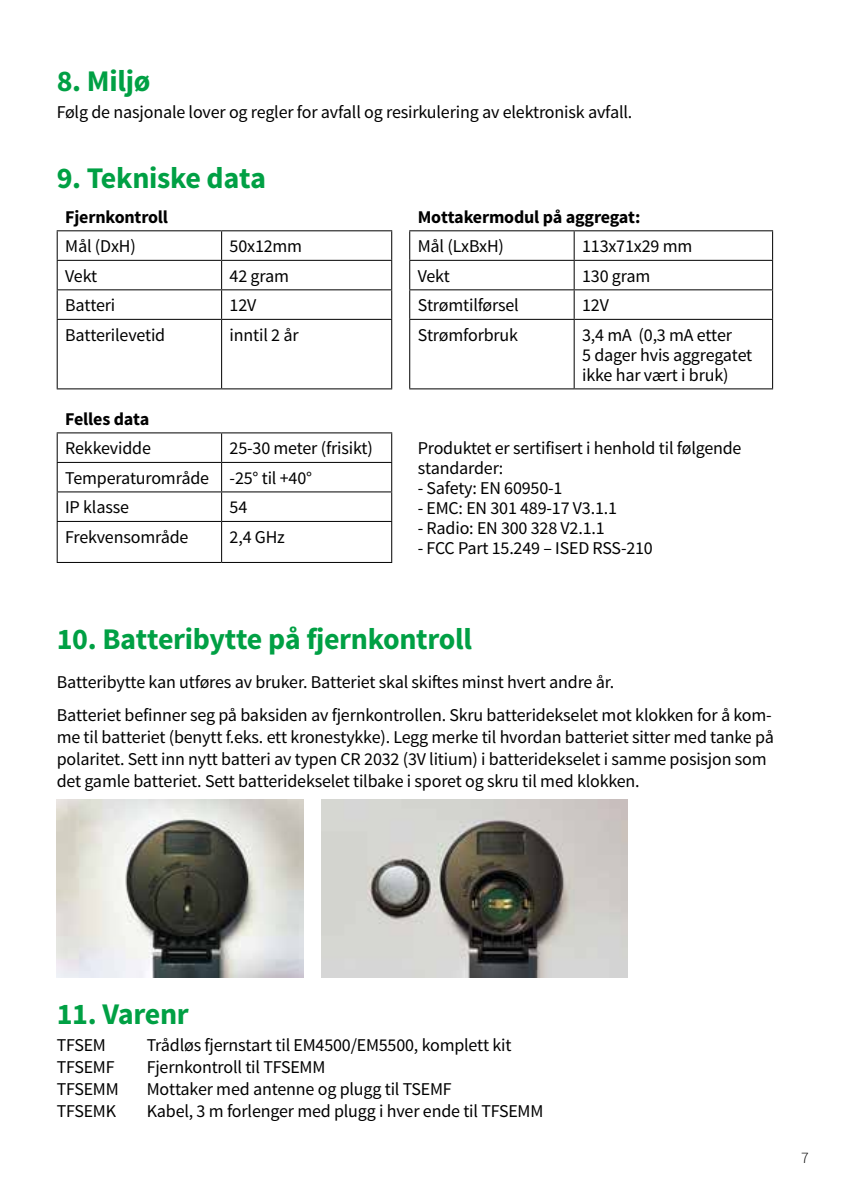
<style>
.page{position:relative;width:842px;height:1191px;background:#fff}
.page>*{position:absolute;margin:0;border:0;box-sizing:border-box;transform-origin:0 0}
.t1{font:700 30px "Source Sans Pro";letter-spacing:-.01em;color:#00a044}
.t2{font:18px/20px "Source Sans Pro";letter-spacing:-.01em;color:#000}
.t3{font:700 18px "Source Sans Pro";letter-spacing:-.01em;color:#000}
.t4{font:300 16px "Source Sans Pro";color:#000}
</style>
<div class="page">
<hr style="left:57px;top:230px;width:165px;height:1px;background:#000">
<hr style="left:222px;top:230px;width:170px;height:1px;background:#000">
<hr style="left:57px;top:260px;width:165px;height:1px;background:#000">
<hr style="left:222px;top:260px;width:170px;height:1px;background:#000">
<hr style="left:57px;top:289px;width:165px;height:1px;background:#000">
<svg style="left:57px;top:231px;width:1px;height:88px"></svg>
<hr style="left:222px;top:289px;width:170px;height:1px;background:#000">
<svg style="left:221px;top:231px;width:1px;height:88px"></svg>
<svg style="left:391px;top:231px;width:1px;height:88px"></svg>
<hr style="left:57px;top:319px;width:165px;height:1px;background:#000">
<hr style="left:57px;top:320px;width:1px;height:68px;background:#000">
<hr style="left:222px;top:319px;width:170px;height:1px;background:#000">
<hr style="left:221px;top:320px;width:1px;height:68px;background:#000">
<hr style="left:391px;top:320px;width:1px;height:68px;background:#000">
<hr style="left:57px;top:388px;width:165px;height:1px;background:#000">
<hr style="left:222px;top:388px;width:170px;height:1px;background:#000">
<hr style="left:409px;top:230px;width:165px;height:1px;background:#000">
<hr style="left:574px;top:230px;width:199px;height:1px;background:#000">
<hr style="left:409px;top:260px;width:165px;height:1px;background:#000">
<hr style="left:574px;top:260px;width:199px;height:1px;background:#000">
<hr style="left:409px;top:289px;width:165px;height:1px;background:#000">
<svg style="left:409px;top:231px;width:1px;height:88px"></svg>
<hr style="left:574px;top:289px;width:199px;height:1px;background:#000">
<svg style="left:574px;top:231px;width:1px;height:88px"></svg>
<svg style="left:772px;top:231px;width:1px;height:88px"></svg>
<hr style="left:409px;top:319px;width:165px;height:1px;background:#000">
<hr style="left:409px;top:320px;width:1px;height:68px;background:#000">
<hr style="left:574px;top:319px;width:199px;height:1px;background:#000">
<hr style="left:574px;top:320px;width:1px;height:68px;background:#000">
<hr style="left:772px;top:320px;width:1px;height:68px;background:#000">
<hr style="left:409px;top:388px;width:165px;height:1px;background:#000">
<hr style="left:574px;top:388px;width:199px;height:1px;background:#000">
<hr style="left:57px;top:432px;width:165px;height:1px;background:#000">
<hr style="left:222px;top:432px;width:170px;height:1px;background:#000">
<hr style="left:57px;top:462px;width:165px;height:1px;background:#000">
<hr style="left:222px;top:462px;width:170px;height:1px;background:#000">
<hr style="left:57px;top:491px;width:165px;height:1px;background:#000">
<svg style="left:57px;top:433px;width:1px;height:88px"></svg>
<hr style="left:222px;top:491px;width:170px;height:1px;background:#000">
<svg style="left:221px;top:433px;width:1px;height:88px"></svg>
<svg style="left:391px;top:433px;width:1px;height:88px"></svg>
<hr style="left:57px;top:521px;width:165px;height:1px;background:#000">
<hr style="left:57px;top:522px;width:1px;height:40px;background:#000">
<hr style="left:222px;top:521px;width:170px;height:1px;background:#000">
<hr style="left:221px;top:522px;width:1px;height:40px;background:#000">
<hr style="left:391px;top:522px;width:1px;height:40px;background:#000">
<hr style="left:57px;top:562px;width:165px;height:1px;background:#000">
<hr style="left:222px;top:562px;width:170px;height:1px;background:#000">
<img style="left:57px;top:799px;width:246px;height:178px">
<img style="left:322px;top:799px;width:306px;height:178px">
<h1 class="t1" style="left:57px;top:61px;width:95px">8. Miljø</h1>
<p class="t2" style="left:57px;top:103px;width:577px">Følg de nasjonale lover og regler for avfall og resirkulering av elektronisk avfall.</p>
<h1 class="t1" style="left:57px;top:158px;width:211px">9. Tekniske data</h1>
<p class="t3" style="left:65px;top:205px;width:104px">Fjernkontroll</p>
<p class="t3" style="left:418px;top:205px;width:224px">Mottakermodul på aggregat:</p>
<p class="t2" style="left:65px;top:237px;width:72px">Mål (DxH)</p>
<p class="t2" style="left:230px;top:237px;width:74px">50x12mm</p>
<p class="t2" style="left:418px;top:237px;width:88px">Mål (LxBxH)</p>
<p class="t2" style="left:582px;top:237px;width:112px">113x71x29 mm</p>
<p class="t2" style="left:65px;top:266px;width:34px">Vekt</p>
<p class="t2" style="left:230px;top:266px;width:61px">42 gram</p>
<p class="t2" style="left:418px;top:266px;width:34px">Vekt</p>
<p class="t2" style="left:582px;top:266px;width:70px">130 gram</p>
<p class="t2" style="left:65px;top:296px;width:52px">Batteri</p>
<p class="t2" style="left:230px;top:296px;width:28px">12V</p>
<p class="t2" style="left:418px;top:296px;width:103px">Strømtilførsel</p>
<p class="t2" style="left:582px;top:296px;width:28px">12V</p>
<p class="t2" style="left:65px;top:325px;width:102px">Batterilevetid</p>
<p class="t2" style="left:230px;top:325px;width:71px">inntil 2 år</p>
<p class="t2" style="left:418px;top:325px;width:102px">Strømforbruk</p>
<p class="t2" style="left:582px;top:325px;width:172px">3,4 mA (0,3 mA etter<br>5 dager hvis aggregatet ikke har vært i bruk)</p>
<p class="t3" style="left:65px;top:407px;width:86px">Felles data</p>
<p class="t2" style="left:65px;top:439px;width:87px">Rekkevidde</p>
<p class="t2" style="left:230px;top:439px;width:145px">25-30 meter (frisikt)</p>
<p class="t2" style="left:418px;top:439px;width:325px">Produktet er sertifisert i henhold til følgende standarder:</p>
<p class="t2" style="left:418px;top:479px;width:146px">- Safety: EN 60950-1</p>
<p class="t2" style="left:418px;top:499px;width:201px">- EMC: EN 301 489-17 V3.1.1</p>
<p class="t2" style="left:418px;top:519px;width:188px">- Radio: EN 300 328 V2.1.1</p>
<p class="t2" style="left:418px;top:539px;width:237px">- FCC Part 15.249 – ISED RSS-210</p>
<p class="t2" style="left:65px;top:463px;width:248px;line-height:29.6px">Temperaturområde -25° til +40°<br>IP klasse</p>
<p class="t2" style="left:230px;top:498px;width:19px">54</p>
<p class="t2" style="left:65px;top:527px;width:125px">Frekvensområde</p>
<p class="t2" style="left:230px;top:527px;width:57px">2,4 GHz</p>
<h1 class="t1" style="left:57px;top:619px;width:417px">10. Batteribytte på fjernkontroll</h1>
<p class="t2" style="left:57px;top:665px;width:717px;line-height:33.4px">Batteribytte kan utføres av bruker. Batteriet skal skiftes minst hvert andre år.<br>Batteriet befinner seg på baksiden av fjernkontrollen. Skru batteridekselet mot klokken for å kom-</p>
<p class="t2" style="left:57px;top:726px;width:719px;line-height:22px">me til batteriet (benytt f.eks. ett kronestykke). Legg merke til hvordan batteriet sitter med tanke på polaritet. Sett inn nytt batteri av typen CR 2032 (3V litium) i batteridekselet i samme posisjon som det gamle batteriet. Sett batteridekselet tilbake i sporet og skru til med klokken.</p>
<h1 class="t1" style="left:57px;top:994px;width:134px">11. Varenr</h1>
<p class="t2" style="left:57px;top:1035px;width:51px">TFSEM</p>
<p class="t2" style="left:147px;top:1035px;width:366px">Trådløs fjernstart til EM4500/EM5500, komplett kit</p>
<p class="t2" style="left:57px;top:1057px;width:59px">TFSEMF</p>
<p class="t2" style="left:147px;top:1057px;width:180px">Fjernkontroll til TFSEMM</p>
<p class="t2" style="left:57px;top:1079px;width:64px">TFSEMM</p>
<p class="t2" style="left:147px;top:1079px;width:306px">Mottaker med antenne og plugg til TSEMF</p>
<p class="t2" style="left:57px;top:1101px;width:61px">TFSEMK</p>
<p class="t2" style="left:147px;top:1101px;width:398px">Kabel, 3 m forlenger med plugg i hver ende til TFSEMM</p>
<p class="t4" style="left:801px;top:1148px;width:9px">7</p>
</div>
